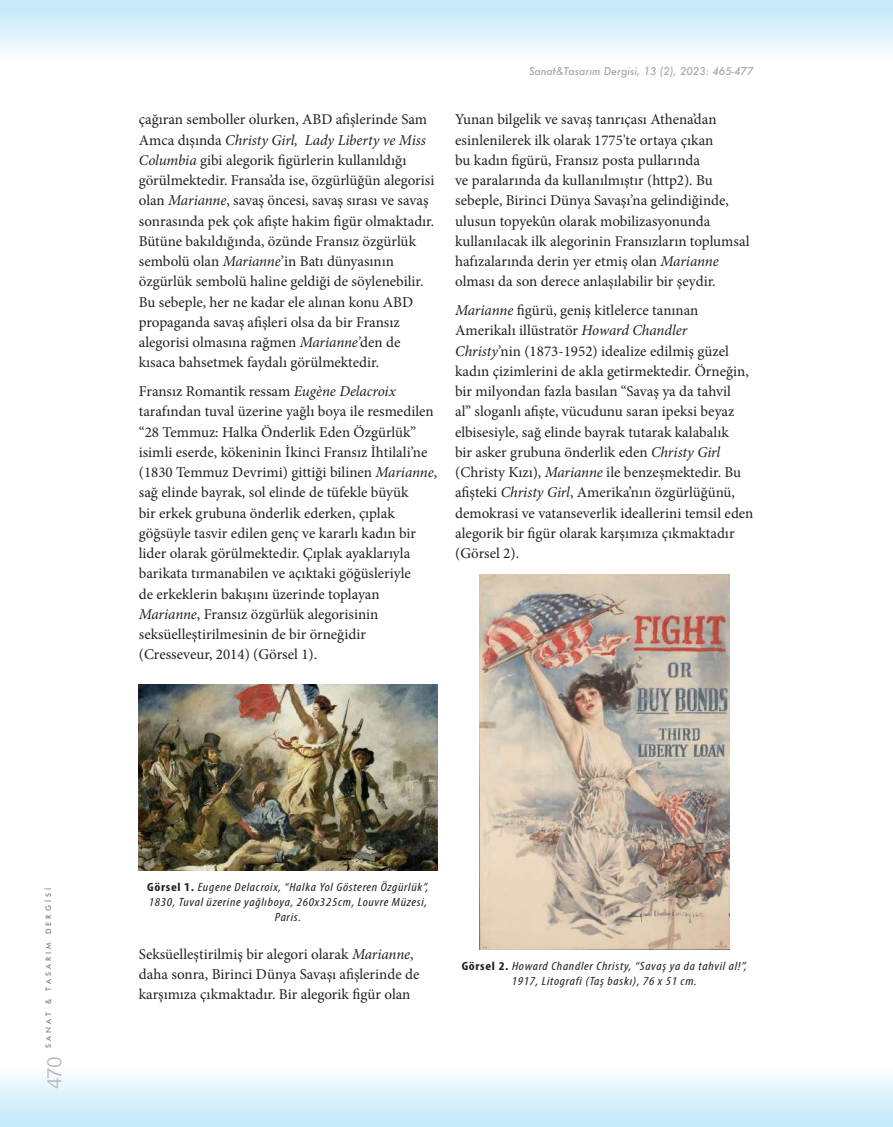
<style>
.page{position:relative;width:893px;height:1127px;background:#fff}
.page>*{position:absolute;margin:0;border:0;box-sizing:border-box;transform-origin:0 0}
.t1{font:18px "Oriya Sangam MN";color:#b6b7bb}
.t2{font:15px/20.2px "Minion Pro";color:#231f20}
.t3{font:italic condensed 12px/15px "Myriad Pro";letter-spacing:.05em;color:#231f20;text-align:center;scale:1.15 1}
.t4{font:italic 500 10.5px "Futura";color:#a8a9ad}
.t5{font:500 7.5px "Futura BT";letter-spacing:.4em;color:#808285}
.s1{font-style:italic}
.s2{font-weight:700;font-style:normal}
</style>
<div class="page">
<div style="left:0;top:1045px;width:893px;height:82px;background:linear-gradient(to bottom,#fff,#c3e9fa)"></div>
<div style="left:0;top:0;width:893px;height:81px;background:linear-gradient(to bottom,#c0e8f9,#fff)"></div>
<img style="left:480px;top:575px;width:249px;height:374px">
<img style="left:139px;top:684px;width:298px;height:187px">
<p class="t2" style="left:139px;top:109px;width:297px">çağıran semboller olurken, ABD afişlerinde Sam Amca dışında <span class="s1">Christy Girl, Lady Liberty ve Miss Columbia</span> gibi alegorik figürlerin kullanıldığı görülmektedir. Fransa’da ise, özgürlüğün alegorisi olan <span class="s1">Marianne</span>, savaş öncesi, savaş sırası ve savaş sonrasında pek çok afişte hakim figür olmaktadır.<br>Bütüne bakıldığında, özünde Fransız özgürlük sembolü olan <span class="s1">Marianne</span>’in Batı dünyasının özgürlük sembolü haline geldiği de söylenebilir.<br>Bu sebeple, her ne kadar ele alınan konu ABD propaganda savaş afişleri olsa da bir Fransız alegorisi olmasına rağmen <span class="s1">Marianne’</span>den de kısaca bahsetmek faydalı görülmektedir.</p>
<p class="t2" style="left:139px;top:381px;width:300px">Fransız Romantik ressam <span class="s1">Eugène Delacroix </span>tarafından tuval üzerine yağlı boya ile resmedilen “28 Temmuz: Halka Önderlik Eden Özgürlük” isimli eserde, kökeninin İkinci Fransız İhtilali’ne (1830 Temmuz Devrimi) gittiği bilinen <span class="s1">Marianne</span>, sağ elinde bayrak, sol elinde de tüfekle büyük<br>bir erkek grubuna önderlik ederken, çıplak göğsüyle tasvir edilen genç ve kararlı kadın bir lider olarak görülmektedir. Çıplak ayaklarıyla barikata tırmanabilen ve açıktaki göğüsleriyle<br>de erkeklerin bakışını üzerinde toplayan <span class="s1">Marianne</span>, Fransız özgürlük alegorisinin seksüelleştirilmesinin de bir örneğidir (Cresseveur, 2014) (Görsel 1).</p>
<p class="t4" style="left:529px;top:64px;width:226px">Sanat&amp;Tasarım Dergisi, 13 (2), 2023: 465-477</p>
<p class="t2" style="left:455px;top:109px;width:296px">Yunan bilgelik ve savaş tanrıçası Athena’dan esinlenilerek ilk olarak 1775'te ortaya çıkan<br>bu kadın figürü, Fransız posta pullarında<br>ve paralarında da kullanılmıştır (http2). Bu sebeple, Birinci Dünya Savaşı’na gelindiğinde, ulusun topyekûn olarak mobilizasyonunda kullanılacak ilk alegorinin Fransızların toplumsal hafızalarında derin yer etmiş olan <span class="s1">Marianne </span>olması da son derece anlaşılabilir bir şeydir.</p>
<p class="t2" style="left:455px;top:300px;width:300px"><span class="s1">Marianne</span> figürü, geniş kitlelerce tanınan Amerikalı illüstratör <span class="s1">Howard Chandler Christy</span>’nin (1873-1952) idealize edilmiş güzel kadın çizimlerini de akla getirmektedir. Örneğin, bir milyondan fazla basılan “Savaş ya da tahvil<br>al” sloganlı afişte, vücudunu saran ipeksi beyaz elbisesiyle, sağ elinde bayrak tutarak kalabalık<br>bir asker grubuna önderlik eden <span class="s1">Christy Girl </span>(Christy Kızı), <span class="s1">Marianne</span> ile benzeşmektedir. Bu afişteki <span class="s1">Christy Girl</span>, Amerika’nın özgürlüğünü, demokrasi ve vatanseverlik ideallerini temsil eden alegorik bir figür olarak karşımıza çıkmaktadır (Görsel 2).</p>
<p class="t5" style="left:44px;top:1047px;width:161px;rotate:-90deg">SANAT &amp; TASARIM DERGİSİ</p>
<p class="t1" style="left:42px;top:1089px;width:35px;rotate:-90deg">470</p>
<p class="t3" style="left:147px;top:879px;width:246px"><span class="s2">Görsel 1.</span> Eugene Delacroix, “Halka Yol Gösteren Özgürlük”,<br>1830, Tuval üzerine yağlıboya, 260x325cm, Louvre Müzesi,<br>Paris.</p>
<p class="t2" style="left:139px;top:944px;width:282px">Seksüelleştirilmiş bir alegori olarak <span class="s1">Marianne</span>, daha sonra, Birinci Dünya Savaşı afişlerinde de karşımıza çıkmaktadır. Bir alegorik figür olan</p>
<p class="t3" style="left:462px;top:958px;width:250px"><span class="s2">Görsel 2.</span> Howard Chandler Christy, “Savaş ya da tahvil al!”,<br>1917, Litografi (Taş baskı), 76 x 51 cm.</p>
</div>
